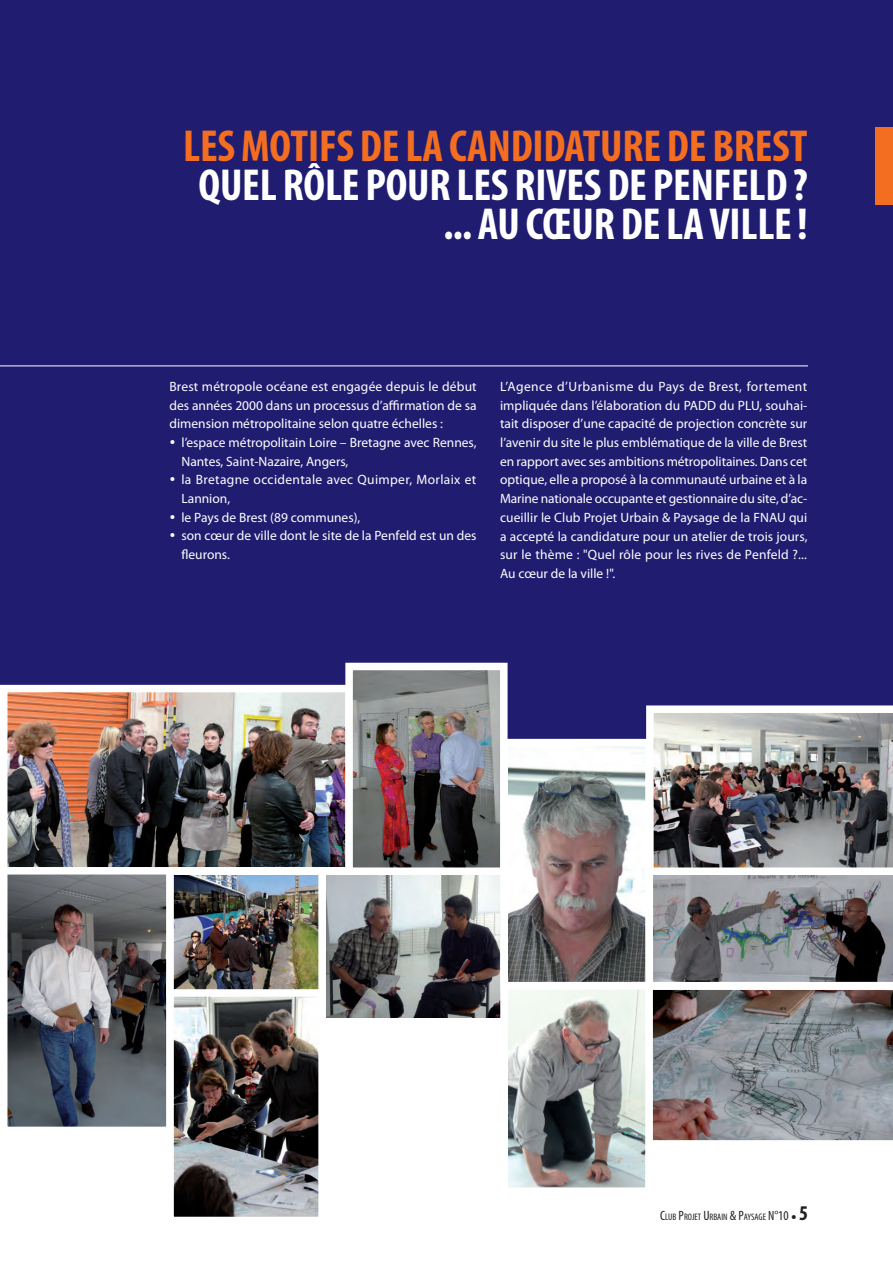
<style>
.page{position:relative;width:893px;height:1263px;background:#fff}
.page>*{position:absolute;margin:0;border:0;box-sizing:border-box;transform-origin:0 0}
.Titre_du_chapitre{font:700 condensed 45px/39px "Myriad Pro";letter-spacing:-.005em;color:#fff;text-align:right}
.Titre_du_chapitre-2{font:700 condensed 45px "Myriad Pro";letter-spacing:-.005em;color:#f36e21}
.Texte_courant{font:13.5px/18.8px "Myriad Pro";color:#fff;text-align:justify}
.Texte_courant-2{font:13.5px/18.8px "Myriad Pro";letter-spacing:.025em;color:#fff}
.Texte_courant-3{font:condensed 9.45px "Myriad Pro";color:#231f20}
.s1{font-size:13.5px}
.s2{font-weight:700;font-size:21px}
</style>
<div class="page">
<div style="left:0;top:0;width:893px;height:783px;background:#201c70"></div>
<hr style="left:0;top:365px;width:808px;height:1px;background:#fff">
<div style="left:876px;top:128px;width:17px;height:77px;background:#f36e21"></div>
<img style="left:509px;top:748px;width:135px;height:438px">
<div style="left:500px;top:982px;width:153px;height:213px;border:8px solid #fff"></div>
<img style="left:327px;top:876px;width:172px;height:141px">
<div style="left:318px;top:867px;width:190px;height:159px;border:8px solid #fff"></div>
<img style="left:9px;top:874px;width:156px;height:251px">
<div style="left:0;top:862px;width:174px;height:272px;border:8px solid #fff"></div>
<img style="left:175px;top:997px;width:142px;height:218px">
<div style="left:166px;top:982px;width:160px;height:242px;border:8px solid #fff"></div>
<svg style="left:0;top:684px;width:1px;height:316px"></svg>
<img style="left:9px;top:694px;width:335px;height:171px">
<div style="left:0;top:685px;width:353px;height:189px;border:8px solid #fff"></div>
<img style="left:175px;top:876px;width:142px;height:112px">
<div style="left:166px;top:867px;width:160px;height:130px;border:8px solid #fff"></div>
<div style="left:500px;top:739px;width:153px;height:250px;border:8px solid #fff"></div>
<img style="left:645px;top:705px;width:248px;height:443px">
<img style="left:354px;top:672px;width:145px;height:194px">
<div style="left:345px;top:663px;width:163px;height:212px;border:8px solid #fff"></div>
<p class="Titre_du_chapitre-2" style="left:183px;top:118px;width:626px">LES MOTIFS DE LA CANDIDATURE DE BREST</p>
<p class="Titre_du_chapitre" style="left:199px;top:165px;width:611px">QUEL RÔLE POUR LES RIVES DE PENFELD ? ... AU CŒUR DE LA VILLE !</p>
<p class="Texte_courant" style="left:169px;top:377px;width:309px">Brest métropole océane est engagée depuis le début des années 2000 dans un processus d’affirmation de sa dimension métropolitaine selon quatre échelles :</p>
<p class="Texte_courant" style="left:181px;top:433px;width:297px;text-indent:-12px">• l’espace métropolitain Loire – Bretagne avec Rennes,<br>Nantes, Saint-Nazaire, Angers,</p>
<p class="Texte_courant-2" style="left:181px;top:470px;width:296px;text-indent:-12px">• la Bretagne occidentale avec Quimper, Morlaix et<br>Lannion,</p>
<p class="Texte_courant" style="left:169px;top:508px;width:192px">• le Pays de Brest (89 communes),</p>
<p class="Texte_courant" style="left:181px;top:526px;width:297px;text-indent:-12px">• son cœur de ville dont le site de la Penfeld est un des fleurons.</p>
<p class="Texte_courant" style="left:500px;top:377px;width:309px">L’Agence d’Urbanisme du Pays de Brest, fortement impliquée dans l’élaboration du PADD du PLU, souhai&shy;tait disposer d’une capacité de projection concrète sur l’avenir du site le plus emblématique de la ville de Brest en rapport avec ses ambitions métropolitaines. Dans cet optique, elle a proposé à la communauté urbaine et à la Marine nationale occupante et gestionnaire du site, d’ac&shy;cueillir le Club Projet Urbain &amp; Paysage de la FNAU qui a accepté la candidature pour un atelier de trois jours, sur le thème : "Quel rôle pour les rives de Penfeld ?...<br>Au cœur de la ville !".</p>
<p class="Texte_courant-3" style="left:660px;top:1211px;width:149px"><span class="s1">C</span>LUB <span class="s1">P</span>ROJET <span class="s1">U</span> RBAIN <span class="s1">&amp; P</span>AYSAGE <span class="s1">N°10</span> • <span class="s2">5</span></p>
</div>
